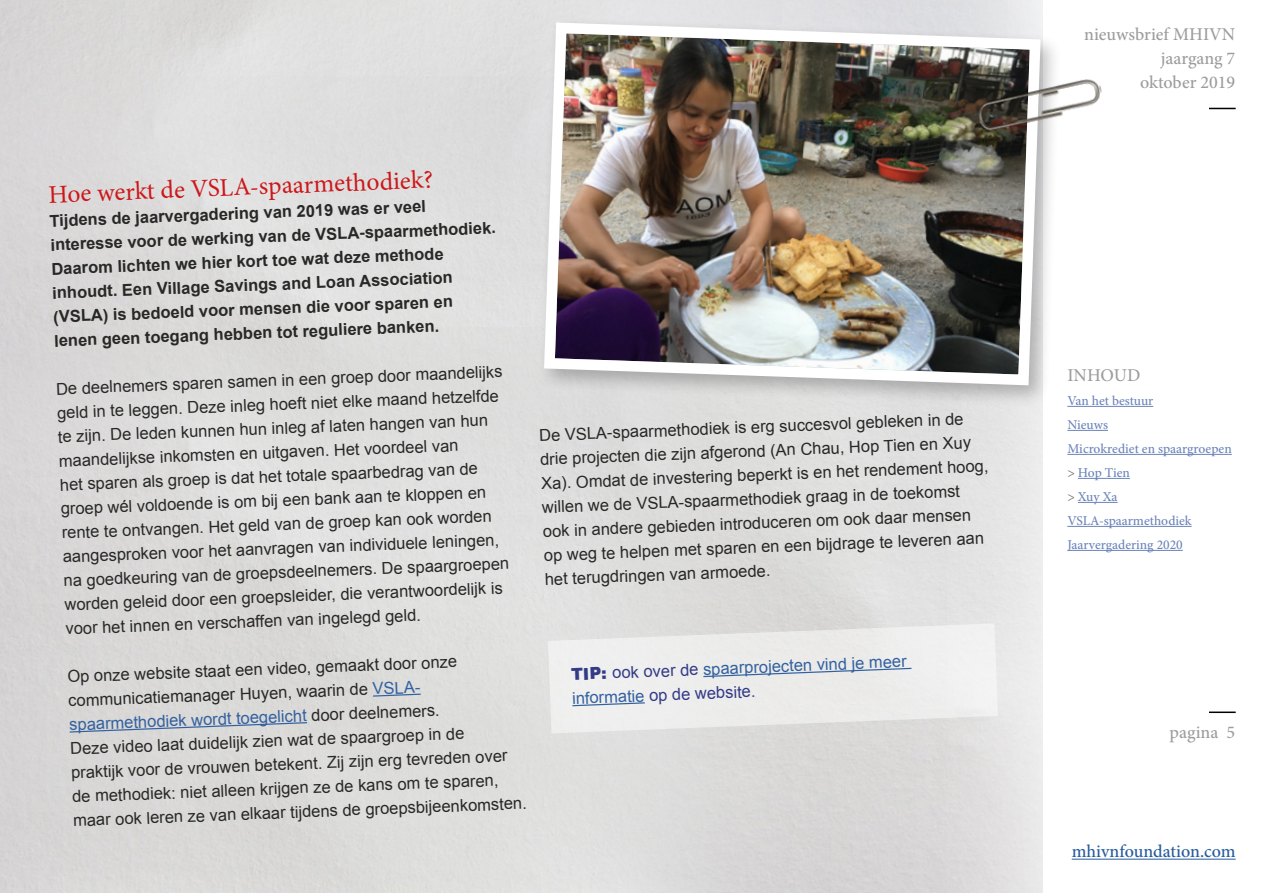
<style>
.page{position:relative;width:1263px;height:893px;background:#fff}
.page>*{position:absolute;margin:0;border:0;box-sizing:border-box;transform-origin:0 0}
.t1{font:25.5px "Minion Pro";color:#cd171a}
.t2{font:500 18px/24px "Minion Pro";color:#9d9d9c;text-align:right}
.t3{font:500 18px "Minion Pro";color:#275b9b}
.t4{font:16.5px/24px "Arial";color:#282827}
.t5{font:700 16.5px/24px "Arial";color:#282827}
.t6{font:16.5px/24.3px "Arial";color:#3361a0}
.t7{font:500 13.5px/24px "Minion Pro";color:#6b84b9}
.s1{color:#3361a0}
.s2{font-weight:900;color:#333b87}
.s3{color:#333b87}
.s4{color:#706f6f}
</style>
<div class="page">
<div style="left:1px;top:77px;width:537px;height:251px;background:#ddd"></div>
<hr style="left:1072px;top:859px;width:164px;height:1px;background:#275b9b">
<hr style="left:1209px;top:711px;width:27px;height:2px;background:#000">
<svg style="left:1209px;top:108px;width:27px;height:1px"></svg>
<hr style="left:1067px;top:406px;width:86px;height:1px;background:#6b84b9">
<hr style="left:1067px;top:430px;width:41px;height:1px;background:#6b84b9">
<hr style="left:1067px;top:454px;width:165px;height:1px;background:#6b84b9">
<hr style="left:1078px;top:478px;width:52px;height:1px;background:#6b84b9">
<hr style="left:1078px;top:502px;width:39px;height:1px;background:#6b84b9">
<hr style="left:1067px;top:526px;width:124px;height:1px;background:#6b84b9">
<hr style="left:1067px;top:550px;width:116px;height:1px;background:#6b84b9">
<svg style="left:548px;top:623px;width:450px;height:110px;fill:#edecec"></svg>
<svg style="left:372px;top:693px;width:50px;height:4px"></svg>
<svg style="left:68px;top:721px;width:240px;height:12px;background:#c8ccd1"></svg>
<svg style="left:702px;top:667px;width:211px;height:11px;background:#d7dce2"></svg>
<svg style="left:571px;top:702px;width:75px;height:5px"></svg>
<div style="left:538px;top:16px;width:525px;height:391px;background:#000;opacity:.25"></div>
<img style="left:539px;top:17px;width:507px;height:374px">
<img style="left:973px;top:72px;width:129px;height:63px">
<h1 class="t1" style="left:48px;top:176px;width:386px;rotate:-2deg">Hoe werkt de VSLA-spaarmethodiek?</h1>
<p class="t5" style="left:49px;top:209px;width:447px;rotate:-2deg">Tijdens de jaarvergadering van 2019 was er veel interesse voor de werking van de VSLA-spaarmethodiek.<br>Daarom lichten we hier kort toe wat deze methode inhoudt. Een Village Savings and Loan Association (VSLA) is bedoeld voor mensen die voor sparen en lenen geen toegang hebben tot reguliere banken.</p>
<p class="t4" style="left:56px;top:376px;width:448px;rotate:-2deg">De deelnemers sparen samen in een groep door maandelijks geld in te leggen. Deze inleg hoeft niet elke maand hetzelfde te zijn. De leden kunnen hun inleg af laten hangen van hun maandelijkse inkomsten en uitgaven. Het voordeel van<br>het sparen als groep is dat het totale spaarbedrag van de groep wél voldoende is om bij een bank aan te kloppen en rente te ontvangen. Het geld van de groep kan ook worden aangesproken voor het aanvragen van individuele leningen, na goedkeuring van de groepsdeelnemers. De spaargroepen worden geleid door een groepsleider, die verantwoordelijk is voor het innen en verschaffen van ingelegd geld.</p>
<p class="t4" style="left:67px;top:664px;width:456px;rotate:-2deg">Op onze website staat een video, gemaakt door onze communicatiemanager Huyen, waarin de <span class="s1">VSLA&shy;spaarmethodiek wordt toegelicht</span> door deelnemers.<br>Deze video laat duidelijk zien wat de spaargroep in de<br>praktijk voor de vrouwen betekent. Zij zijn erg tevreden over de methodiek: niet alleen krijgen ze de kans om te sparen, maar ook leren ze van elkaar tijdens de groepsbijeenkomsten.</p>
<p class="t4" style="left:539px;top:422px;width:449px;rotate:-2deg">De VSLA-spaarmethodiek is erg succesvol gebleken in de drie projecten die zijn afgerond (An Chau, Hop Tien en Xuy Xa). Omdat de investering beperkt is en het rendement hoog, willen we de VSLA-spaarmethodiek graag in de toekomst ook in andere gebieden introduceren om ook daar mensen op weg te helpen met sparen en een bijdrage te leveren aan het terugdringen van armoede.</p>
<p class="t6" style="left:571px;top:661px;width:337px;rotate:-2deg"><span class="s2">TIP:</span> <span class="s3">ook over de</span> spaarprojecten vind je meer informatie <span class="s3">op de website.</span></p>
<p class="t2" style="left:1084px;top:22px;width:153px">nieuwsbrief MHIVN jaargang 7<br>oktober 2019</p>
<p class="t2" style="left:1067px;top:363px;width:75px">INHOUD</p>
<p class="t7" style="left:1067px;top:389px;width:166px">Van het bestuur<br>Nieuws<br>Microkrediet en spaargroepen <span class="s4">&gt;</span> Hop Tien<br><span class="s4">&gt;</span> Xuy Xa<br>VSLA-spaarmethodiek<br>Jaarvergadering 2020</p>
<p class="t2" style="left:1169px;top:720px;width:67px">pagina 5</p>
<p class="t3" style="left:1072px;top:839px;width:165px">mhivnfoundation.com</p>
</div>
